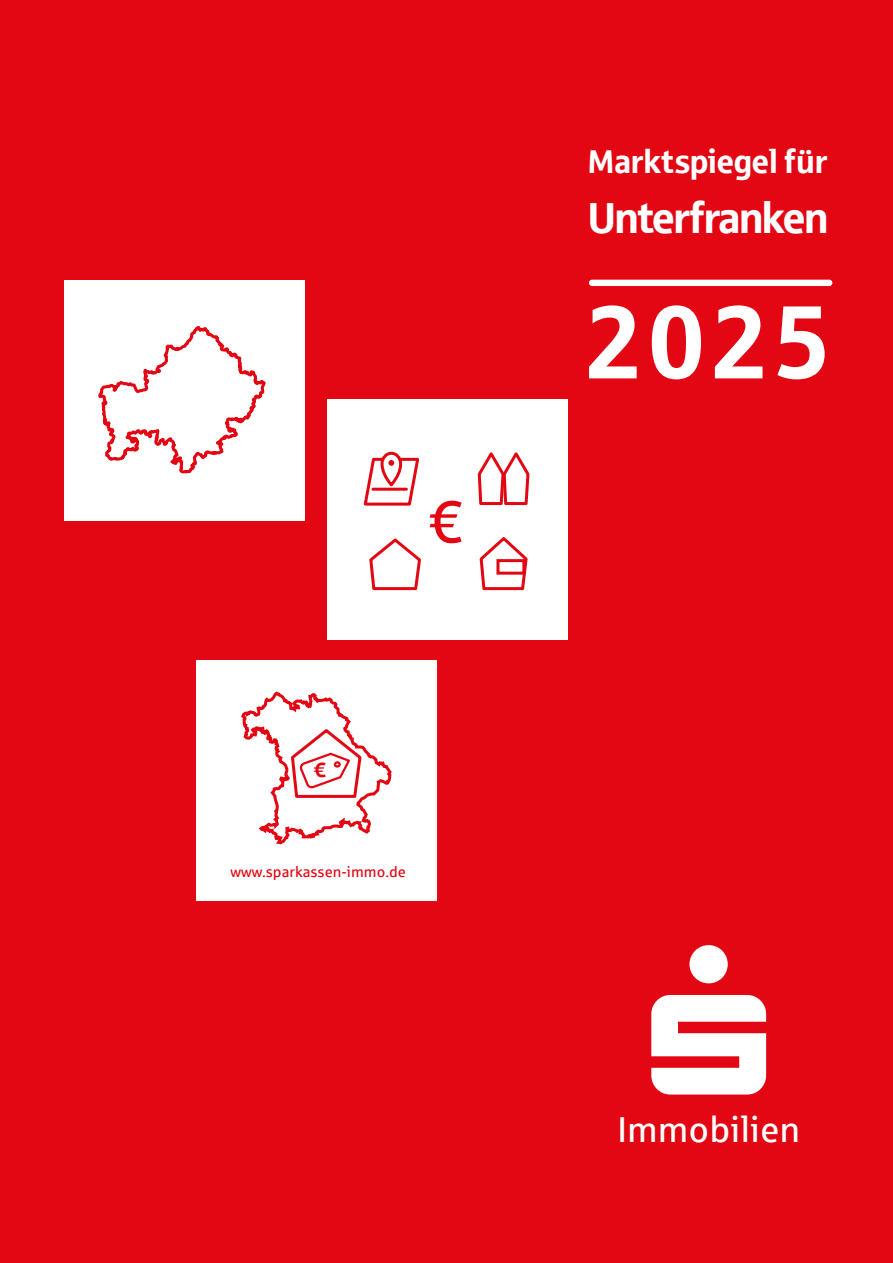
<style>
.page{position:relative;width:893px;height:1263px;background:#e30613}
.page>*{position:absolute;margin:0;border:0;box-sizing:border-box;transform-origin:0 0}
.t1{font:103.5px "Sparkasse Head";color:#fff}
.t2{font:82.5px "Sparkasse Head";letter-spacing:-.01em;color:#fff}
.t3{font:43.5px "Sparkasse Head";letter-spacing:-.02em;color:#fff}
.t4{font:36px "Sparkasse Rg";color:#fff}
.t5{font:34.5px "Sparkasse Head";color:#fff}
.t6{font:33px "Sparkasse Head";letter-spacing:.01em;color:#fff}
.t7{font:700 20.55px "Sparkasse Rg";color:#e30613}
.t8{font:15px "Sparkasse Rg";color:#e30613}
.s1{font-size:52.5px}
</style>
<div class="page">
<div style="left:196px;top:660px;width:241px;height:241px;background:#fff"></div>
<svg style="left:241px;top:691px;width:151px;height:154px"></svg>
<div style="left:327px;top:399px;width:241px;height:241px;background:#fff"></div>
<svg style="left:430px;top:501px;width:32px;height:42px"></svg>
<div style="left:589px;top:280px;width:243px;height:6px;background:#fff;border-radius:3px"></div>
<svg style="left:651px;top:945px;width:115px;height:149px"></svg>
<svg style="left:369px;top:538px;width:52px;height:53px"></svg>
<svg style="left:363px;top:451px;width:57px;height:55px"></svg>
<svg style="left:477px;top:452px;width:53px;height:54px"></svg>
<svg style="left:479px;top:537px;width:49px;height:54px"></svg>
<div style="left:496px;top:559px;width:29px;height:16px;border:3px solid #e30613"></div>
<div style="left:64px;top:280px;width:241px;height:241px;background:#fff"></div>
<svg style="left:98px;top:326px;width:168px;height:148px"></svg>
<h3 class="t7" style="left:314px;top:756px;width:14px">€</h3>
<p class="t8" style="left:231px;top:863px;width:177px">www.sparkassen-immo.de</p>
<h3 class="t6" style="left:588px;top:140px;width:241px">Marktspiegel für</h3>
<h3 class="t3" style="left:588px;top:190px;width:242px">Unterfranken</h3>
<h3 class="t5" style="left:588px;top:155px;width:246px"><span class="s1">Markt</span>spiegel</h3>
<h2 class="t2" style="left:588px;top:169px;width:247px">Bayern</h2>
<h1 class="t1" style="left:586px;top:276px;width:245px">2025</h1>
<h3 class="t4" style="left:617px;top:1108px;width:185px">Immobilien</h3>
</div>
